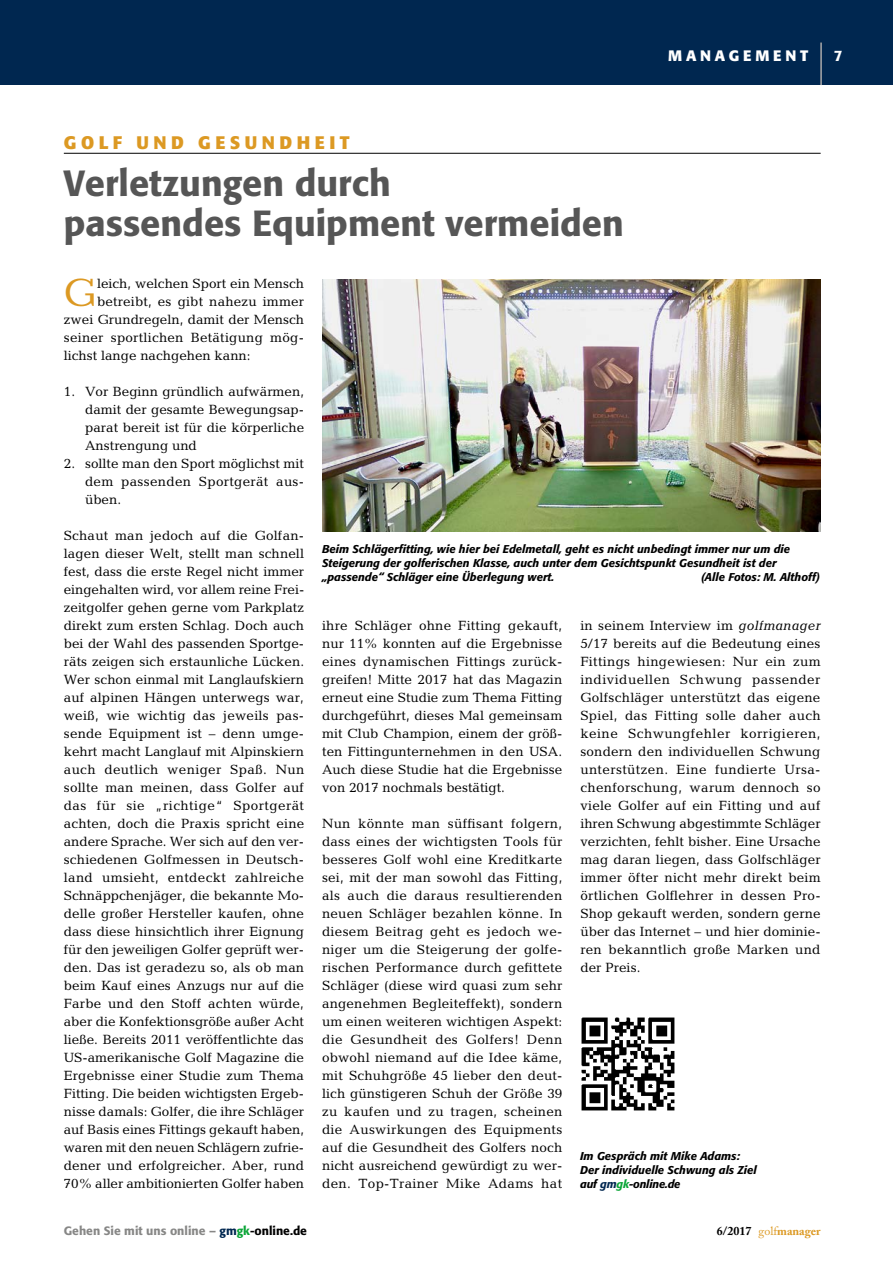
<style>
.page{position:relative;width:893px;height:1263px;background:#fff}
.page>*{position:absolute;margin:0;border:0;box-sizing:border-box;transform-origin:0 0}
.t1{font:39.9px "Candida";color:#dc9923}
.t2{font:500 36px/39.3px "Formata";color:#565656}
.t3{font:700 18px "Formata";letter-spacing:.25em;color:#dc9923}
.t4{font:700 15px "Formata";letter-spacing:.25em;color:#fff}
.t5{font:500 15px "Formata";color:#fff}
.t6{font:13.5px/18px "Candida";color:#000;text-align:justify}
.t7{font:13.5px "Candida";letter-spacing:.02em;color:#000}
.t8{font:500 12px "Formata";color:#878786}
.t9{font:700 12px "Adobe Caslon Pro";color:#dc9923}
.t10{font:italic 500 11.25px/14.4px "Formata";color:#000}
.s1{font-style:italic}
.s2{color:#002750}
.s3{color:#0aa537}
.s4{color:#000}
.s5{font-weight:400}
</style>
<div class="page">
<div style="left:0;top:0;width:893px;height:85px;background:#002750"></div>
<hr style="left:821px;top:43px;width:1px;height:42px;background:#fff">
<hr style="left:64px;top:153px;width:757px;height:1px;background:#000">
<img style="left:322px;top:280px;width:498px;height:252px">
<img style="left:581px;top:1017px;width:94px;height:94px">
<p class="t4" style="left:668px;top:46px;width:142px">MANAGEMENT</p>
<p class="t5" style="left:834px;top:46px;width:10px">7</p>
<h3 class="t3" style="left:64px;top:131px;width:287px">GOLF UND GESUNDHEIT</h3>
<h2 class="t2" style="left:64px;top:164px;width:562px">Verletzungen durch<br>passendes Equipment vermeiden</h2>
<h1 class="t1" style="left:64px;top:270px;width:35px">G</h1>
<p class="t6" style="left:97px;top:274px;width:209px">leich, welchen Sport ein Mensch</p>
<p class="t6" style="left:97px;top:292px;width:209px">betreibt, es gibt nahezu immer</p>
<p class="t6" style="left:64px;top:310px;width:242px">zwei Grundregeln, damit der Mensch</p>
<p class="t7" style="left:64px;top:330px;width:242px">seiner sportlichen Betätigung mög-</p>
<p class="t6" style="left:64px;top:346px;width:188px">lichst lange nachgehen kann:</p>
<p class="t6" style="left:85px;top:382px;width:221px;text-indent:-21px">1. Vor Beginn gründlich aufwärmen, damit der gesamte Bewegungsap&shy;parat bereit ist für die körperliche Anstrengung und</p>
<p class="t6" style="left:85px;top:454px;width:220px;text-indent:-21px">2. sollte man den Sport möglichst mit dem passenden Sportgerät aus&shy;üben.</p>
<p class="t6" style="left:64px;top:526px;width:242px">Schaut man jedoch auf die Golfan&shy;lagen dieser Welt, stellt man schnell fest, dass die erste Regel nicht immer eingehalten wird, vor allem reine Frei&shy;zeitgolfer gehen gerne vom Parkplatz direkt zum ersten Schlag. Doch auch bei der Wahl des passenden Sportge&shy;räts zeigen sich erstaunliche Lücken.<br>Wer schon einmal mit Langlaufskiern auf alpinen Hängen unterwegs war, weiß, wie wichtig das jeweils pas&shy;sende Equipment ist – denn umge&shy;kehrt macht Langlauf mit Alpinskiern auch deutlich weniger Spaß. Nun sollte man meinen, dass Golfer auf das für sie „richtige“ Sportgerät achten, doch die Praxis spricht eine andere Sprache. Wer sich auf den ver&shy;schiedenen Golfmessen in Deutsch&shy;land umsieht, entdeckt zahlreiche Schnäppchenjäger, die bekannte Mo&shy;delle großer Hersteller kaufen, ohne dass diese hinsichtlich ihrer Eignung für den jeweiligen Golfer geprüft wer&shy;den. Das ist geradezu so, als ob man beim Kauf eines Anzugs nur auf die Farbe und den Stoff achten würde, aber die Konfektionsgröße außer Acht ließe. Bereits 2011 veröffentlichte das US-amerikanische Golf Magazine die Ergebnisse einer Studie zum Thema Fitting. Die beiden wichtigsten Ergeb&shy;nisse damals: Golfer, die ihre Schläger auf Basis eines Fittings gekauft haben, waren mit den neuen Schlägern zufrie&shy;dener und erfolgreicher. Aber, rund 70% aller ambitionierten Golfer haben</p>
<p class="t10" style="left:322px;top:541px;width:470px">Beim Schlägerfitting, wie hier bei Edelmetall, geht es nicht unbedingt immer nur um die<br>Steigerung der golferischen Klasse, auch unter dem Gesichtspunkt Gesundheit ist der „passende“ Schläger eine Überlegung wert.</p>
<p class="t10" style="left:701px;top:570px;width:121px">(Alle Fotos: M. Althoff)</p>
<p class="t6" style="left:580px;top:616px;width:242px">in seinem Interview im <span class="s1">golfmanager </span>5/17 bereits auf die Bedeutung eines Fittings hingewiesen: Nur ein zum individuellen Schwung passender Golfschläger unterstützt das eigene Spiel, das Fitting solle daher auch keine Schwungfehler korrigieren, sondern den individuellen Schwung unterstützen. Eine fundierte Ursa&shy;chenforschung, warum dennoch so viele Golfer auf ein Fitting und auf ihren Schwung abgestimmte Schläger verzichten, fehlt bisher. Eine Ursache mag daran liegen, dass Golfschläger immer öfter nicht mehr direkt beim örtlichen Golflehrer in dessen Pro-Shop gekauft werden, sondern gerne über das Internet – und hier dominie&shy;ren bekanntlich große Marken und der Preis.</p>
<p class="t6" style="left:322px;top:616px;width:242px">ihre Schläger ohne Fitting gekauft, nur 11% konnten auf die Ergebnisse eines dynamischen Fittings zurück&shy;greifen! Mitte 2017 hat das Magazin erneut eine Studie zum Thema Fitting durchgeführt, dieses Mal gemeinsam mit Club Champion, einem der größ&shy;ten Fittingunternehmen in den USA.<br>Auch diese Studie hat die Ergebnisse von 2017 nochmals bestätigt.</p>
<p class="t6" style="left:322px;top:814px;width:242px">Nun könnte man süffisant folgern, dass eines der wichtigsten Tools für besseres Golf wohl eine Kreditkarte sei, mit der man sowohl das Fitting, als auch die daraus resultierenden neuen Schläger bezahlen könne. In diesem Beitrag geht es jedoch we&shy;niger um die Steigerung der golfe&shy;rischen Performance durch gefittete Schläger (diese wird quasi zum sehr angenehmen Begleiteffekt), sondern um einen weiteren wichtigen Aspekt: die Gesundheit des Golfers! Denn obwohl niemand auf die Idee käme, mit Schuhgröße 45 lieber den deut&shy;lich günstigeren Schuh der Größe 39 zu kaufen und zu tragen, scheinen die Auswirkungen des Equipments auf die Gesundheit des Golfers noch nicht ausreichend gewürdigt zu wer&shy;den. Top-Trainer Mike Adams hat</p>
<p class="t10" style="left:580px;top:1148px;width:178px">Im Gespräch mit Mike Adams:<br>Der individuelle Schwung als Ziel auf <span class="s2">gm</span><span class="s3">gk</span>-online.de</p>
<p class="t8" style="left:64px;top:1223px;width:245px">Gehen Sie mit uns online – <span class="s2">gm</span><span class="s3">gk</span><span class="s4">-online.de</span></p>
<p class="t9" style="left:717px;top:1224px;width:105px"><span class="s4">6/2017</span> <span class="s5">golf</span>manager</p>
</div>
